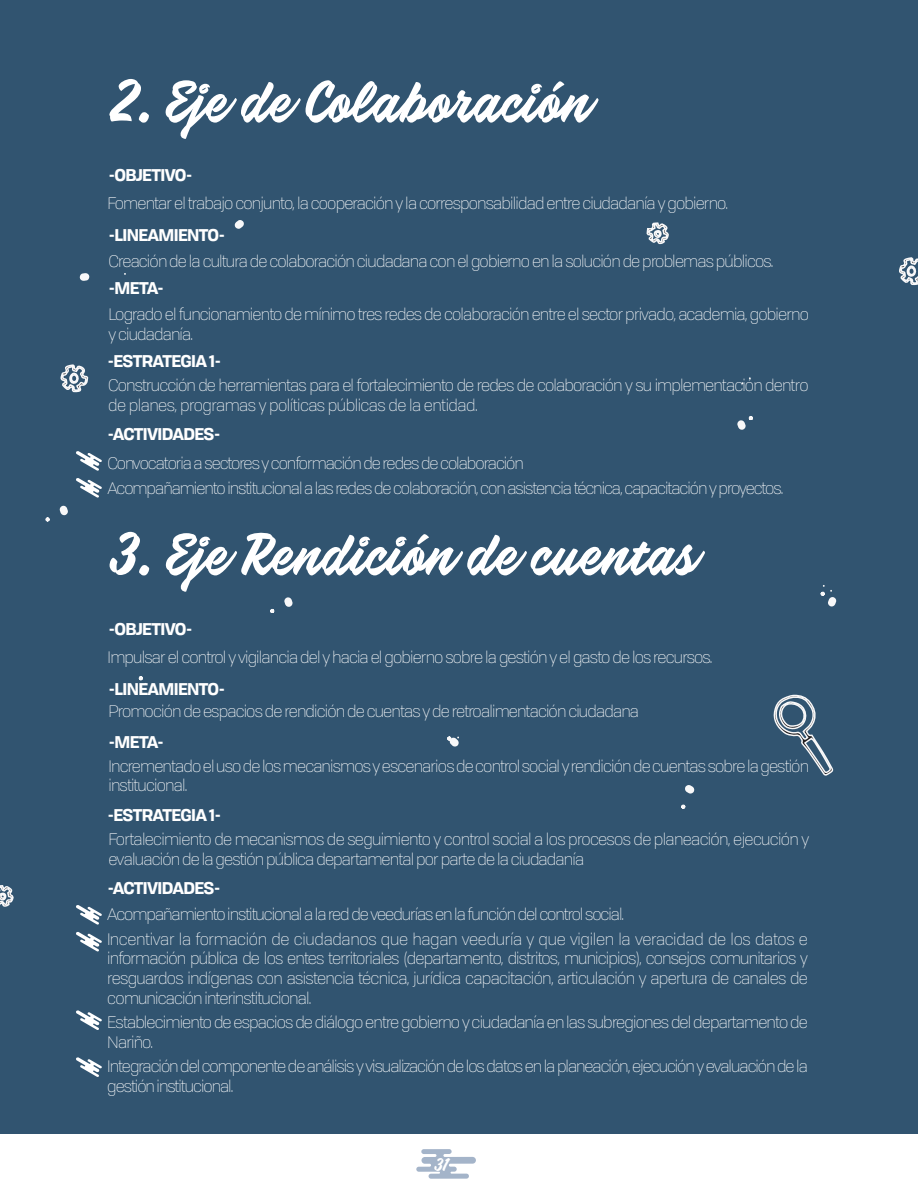
<style>
.page{position:relative;width:918px;height:1188px;background:#fff}
.page>*{position:absolute;margin:0;border:0;box-sizing:border-box;transform-origin:0 0}
.t1{font:60px "Calafia";color:#fff}
.t2{font:18px "Calafia";color:#fff}
.t3{font:300 16.5px/19.8px "Tofino";letter-spacing:-.05em;color:#fff}
.t4{font:700 16.5px "Tofino";letter-spacing:-.04em;color:#fff}
</style>
<div class="page">
<svg style="left:416px;top:1149px;width:60px;height:30px"></svg>
<div style="left:0;top:0;width:917px;height:1134px;background:#315470"></div>
<svg style="left:76px;top:451px;width:26px;height:20px"></svg>
<svg style="left:76px;top:905px;width:26px;height:20px"></svg>
<svg style="left:76px;top:478px;width:26px;height:20px"></svg>
<svg style="left:76px;top:932px;width:26px;height:20px"></svg>
<svg style="left:76px;top:1010px;width:26px;height:20px"></svg>
<svg style="left:76px;top:1057px;width:26px;height:20px"></svg>
<svg style="left:773px;top:694px;width:61px;height:82px"></svg>
<svg style="left:899px;top:247px;width:19px;height:42px"></svg>
<svg style="left:60px;top:364px;width:29px;height:29px"></svg>
<svg style="left:0;top:885px;width:14px;height:22px"></svg>
<svg style="left:646px;top:222px;width:23px;height:23px"></svg>
<svg style="left:234px;top:220px;width:10px;height:9px"></svg>
<svg style="left:270px;top:597px;width:23px;height:16px"></svg>
<svg style="left:59px;top:505px;width:9px;height:11px"></svg>
<svg style="left:45px;top:517px;width:5px;height:5px"></svg>
<svg style="left:685px;top:785px;width:10px;height:9px"></svg>
<svg style="left:681px;top:804px;width:5px;height:5px"></svg>
<svg style="left:447px;top:736px;width:12px;height:11px"></svg>
<svg style="left:138px;top:676px;width:8px;height:9px"></svg>
<svg style="left:79px;top:273px;width:11px;height:8px"></svg>
<svg style="left:737px;top:416px;width:16px;height:14px"></svg>
<svg style="left:741px;top:377px;width:10px;height:7px"></svg>
<svg style="left:820px;top:585px;width:17px;height:22px"></svg>
<p class="t1" style="left:107px;top:66px;width:483px">2. Eje de Colaboración</p>
<p class="t4" style="left:108px;top:162px;width:86px">-OBJETIVO-</p>
<p class="t3" style="left:108px;top:192px;width:622px">Fomentar el trabajo conjunto, la cooperación y la corresponsabilidad entre ciudadanía y gobierno.</p>
<p class="t4" style="left:108px;top:221px;width:118px">-LINEAMIENTO-</p>
<p class="t3" style="left:108px;top:251px;width:667px">Creación de la cultura de colaboración ciudadana con el gobierno en la solución de problemas públicos.</p>
<p class="t4" style="left:108px;top:275px;width:57px">-META-</p>
<p class="t3" style="left:108px;top:303px;width:702px">Logrado el funcionamiento de mínimo tres redes de colaboración entre el sector privado, academia, gobierno y ciudadanía.</p>
<p class="t4" style="left:107px;top:348px;width:116px">-ESTRATEGIA 1-</p>
<p class="t3" style="left:108px;top:374px;width:702px">Construcción de herramientas para el fortalecimiento de redes de colaboración y su implementación dentro de planes, programas y políticas públicas de la entidad.</p>
<p class="t4" style="left:107px;top:421px;width:115px">-ACTIVIDADES-</p>
<p class="t3" style="left:107px;top:452px;width:418px">Convocatoria a sectores y conformación de redes de colaboración</p>
<p class="t3" style="left:107px;top:478px;width:678px">Acompañamiento institucional a las redes de colaboración, con asistencia técnica, capacitación y proyectos.</p>
<p class="t1" style="left:107px;top:518px;width:590px">3. Eje Rendición de cuentas</p>
<p class="t4" style="left:108px;top:616px;width:86px">-OBJETIVO-</p>
<p class="t3" style="left:108px;top:646px;width:606px">Impulsar el control y vigilancia del y hacia el gobierno sobre la gestión y el gasto de los recursos.</p>
<p class="t4" style="left:108px;top:675px;width:118px">-LINEAMIENTO-</p>
<p class="t3" style="left:108px;top:700px;width:532px">Promoción de espacios de rendición de cuentas y de retroalimentación ciudadana</p>
<p class="t4" style="left:108px;top:729px;width:57px">-META-</p>
<p class="t3" style="left:108px;top:755px;width:702px">Incrementado el uso de los mecanismos y escenarios de control social y rendición de cuentas sobre la gestión institucional.</p>
<p class="t4" style="left:107px;top:802px;width:116px">-ESTRATEGIA 1-</p>
<p class="t3" style="left:108px;top:829px;width:702px">Fortalecimiento de mecanismos de seguimiento y control social a los procesos de planeación, ejecución y evaluación de la gestión pública departamental por parte de la ciudadanía</p>
<p class="t4" style="left:107px;top:874px;width:115px">-ACTIVIDADES-</p>
<p class="t3" style="left:107px;top:904px;width:518px">Acompañamiento institucional a la red de veedurías en la función del control social.</p>
<p class="t3" style="left:107px;top:928px;width:702px;text-align:justify">Incentivar la formación de ciudadanos que hagan veeduría y que vigilen la veracidad de los datos e información pública de los entes territoriales (departamento, distritos, municipios), consejos comunitarios y resguardos indígenas con asistencia técnica, jurídica capacitación, articulación y apertura de canales de comunicación interinstitucional.</p>
<p class="t3" style="left:107px;top:1012px;width:702px">Establecimiento de espacios de diálogo entre gobierno y ciudadanía en las subregiones del departamento de<br>Nariño.</p>
<p class="t3" style="left:107px;top:1056px;width:702px">Integración del componente de análisis y visualización de los datos en la planeación, ejecución y evaluación de la gestión institucional.</p>
<p class="t2" style="left:434px;top:1154px;width:15px">31</p>
</div>
